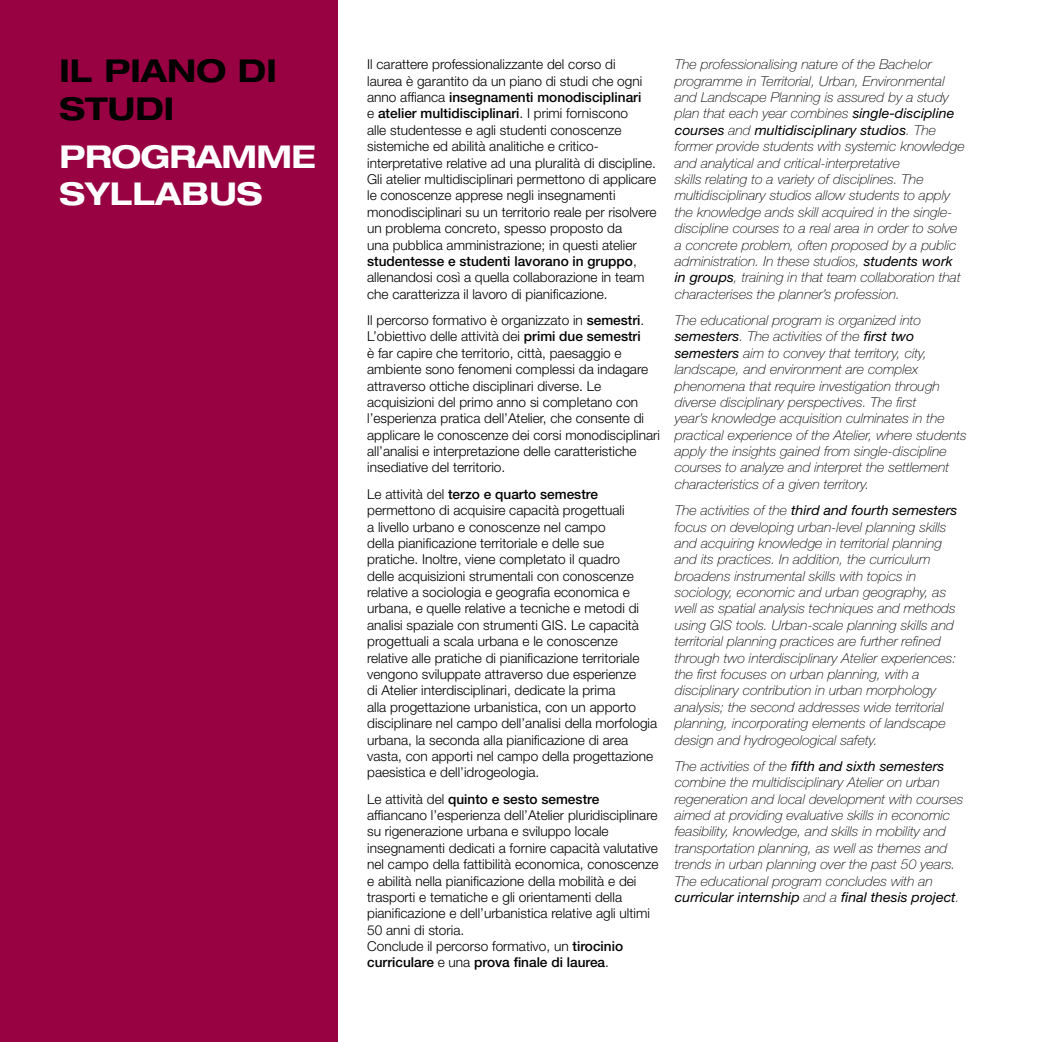
<style>
.page{position:relative;width:1042px;height:1042px;background:#fff}
.page>*{position:absolute;margin:0;border:0;box-sizing:border-box;transform-origin:0 0}
.t1{font:700 expanded 31.5px/37.8px "Helvetica Neue LT Std";letter-spacing:-.02em;color:#fff}
.t2{font:700 expanded 31.5px/37.8px "Helvetica Neue LT Std";color:#000}
.t3{font:300 13.65px/16.4px "Helvetica Neue LT Std";color:#000}
.t4{font:italic 100 13.65px/16.4px "Helvetica Neue LT Std";color:#000;scale:1.04 1}
.s1{font-weight:500}
.s2{font-weight:400}
</style>
<div class="page">
<div style="left:0;top:0;width:337px;height:1042px;background:#980242"></div>
<h1 class="t2" style="left:60px;top:51px;width:219px">IL PIANO DI<br>STUDI</h1>
<h1 class="t1" style="left:60px;top:136px;width:258px">PROGRAMME<br>SYLLABUS</h1>
<p class="t3" style="left:367px;top:56px;width:291px">Il carattere professionalizzante del corso di<br>laurea è garantito da un piano di studi che ogni anno affianca <span class="s1">insegnamenti monodisciplinari<br></span>e <span class="s1">atelier multidisciplinari</span>. I primi forniscono<br>alle studentesse e agli studenti conoscenze sistemiche ed abilità analitiche e critico&shy;interpretative relative ad una pluralità di discipline.<br>Gli atelier multidisciplinari permettono di applicare le conoscenze apprese negli insegnamenti monodisciplinari su un territorio reale per risolvere un problema concreto, spesso proposto da<br>una pubblica amministrazione; in questi atelier <span class="s1">studentesse e studenti lavorano in gruppo</span>, allenandosi così a quella collaborazione in team che caratterizza il lavoro di pianificazione.</p>
<p class="t3" style="left:367px;top:312px;width:294px">Il percorso formativo è organizzato in <span class="s1">semestri</span>.<br>L’obiettivo delle attività dei <span class="s1">primi due semestri<br></span>è far capire che territorio, città, paesaggio e ambiente sono fenomeni complessi da indagare attraverso ottiche disciplinari diverse. Le acquisizioni del primo anno si completano con l’esperienza pratica dell’Atelier, che consente di applicare le conoscenze dei corsi monodisciplinari all’analisi e interpretazione delle caratteristiche insediative del territorio.</p>
<p class="t3" style="left:367px;top:485px;width:292px">Le attività del <span class="s1">terzo e quarto semestre </span>permettono di acquisire capacità progettuali<br>a livello urbano e conoscenze nel campo<br>della pianificazione territoriale e delle sue pratiche. Inoltre, viene completato il quadro<br>delle acquisizioni strumentali con conoscenze relative a sociologia e geografia economica e urbana, e quelle relative a tecniche e metodi di analisi spaziale con strumenti GIS. Le capacità progettuali a scala urbana e le conoscenze relative alle pratiche di pianificazione territoriale vengono sviluppate attraverso due esperienze<br>di Atelier interdisciplinari, dedicate la prima<br>alla progettazione urbanistica, con un apporto disciplinare nel campo dell’analisi della morfologia urbana, la seconda alla pianificazione di area vasta, con apporti nel campo della progettazione paesistica e dell’idrogeologia.</p>
<p class="t3" style="left:367px;top:790px;width:293px">Le attività del <span class="s1">quinto e sesto semestre </span>affiancano l’esperienza dell’Atelier pluridisciplinare su rigenerazione urbana e sviluppo locale insegnamenti dedicati a fornire capacità valutative nel campo della fattibilità economica, conoscenze e abilità nella pianificazione della mobilità e dei trasporti e tematiche e gli orientamenti della pianificazione e dell’urbanistica relative agli ultimi 50 anni di storia.<br>Conclude il percorso formativo, un <span class="s1">tirocinio curriculare</span> e una <span class="s1">prova finale di laurea</span>.</p>
<p class="t4" style="left:675px;top:56px;width:280px">The professionalising nature of the Bachelor programme in Territorial, Urban, Environmental and Landscape Planning is assured by a study plan that each year combines <span class="s2">single-discipline courses</span> and <span class="s2">multidisciplinary studios</span>. The former provide students with systemic knowledge and analytical and critical-interpretative<br>skills relating to a variety of disciplines. The multidisciplinary studios allow students to apply the knowledge ands skill acquired in the single&shy;discipline courses to a real area in order to solve a concrete problem, often proposed by a public administration. In these studios, <span class="s2">students work in groups</span>, training in that team collaboration that characterises the planner’s profession.</p>
<p class="t4" style="left:675px;top:312px;width:282px">The educational program is organized into <span class="s2">semesters</span>. The activities of the <span class="s2">first two semesters</span> aim to convey that territory, city, landscape, and environment are complex phenomena that require investigation through diverse disciplinary perspectives. The first<br>year’s knowledge acquisition culminates in the practical experience of the Atelier, where students apply the insights gained from single-discipline courses to analyze and interpret the settlement characteristics of a given territory.</p>
<p class="t4" style="left:675px;top:502px;width:273px">The activities of the <span class="s2">third and fourth semesters </span>focus on developing urban-level planning skills and acquiring knowledge in territorial planning and its practices. In addition, the curriculum broadens instrumental skills with topics in sociology, economic and urban geography, as well as spatial analysis techniques and methods using GIS tools. Urban-scale planning skills and territorial planning practices are further refined through two interdisciplinary Atelier experiences: the first focuses on urban planning, with a disciplinary contribution in urban morphology analysis; the second addresses wide territorial planning, incorporating elements of landscape design and hydrogeological safety.</p>
<p class="t4" style="left:675px;top:758px;width:279px">The activities of the <span class="s2">fifth and sixth semesters </span>combine the multidisciplinary Atelier on urban regeneration and local development with courses aimed at providing evaluative skills in economic feasibility, knowledge, and skills in mobility and transportation planning, as well as themes and trends in urban planning over the past 50 years.<br>The educational program concludes with an <span class="s2">curricular internship</span> and a <span class="s2">final thesis project</span>.</p>
</div>
